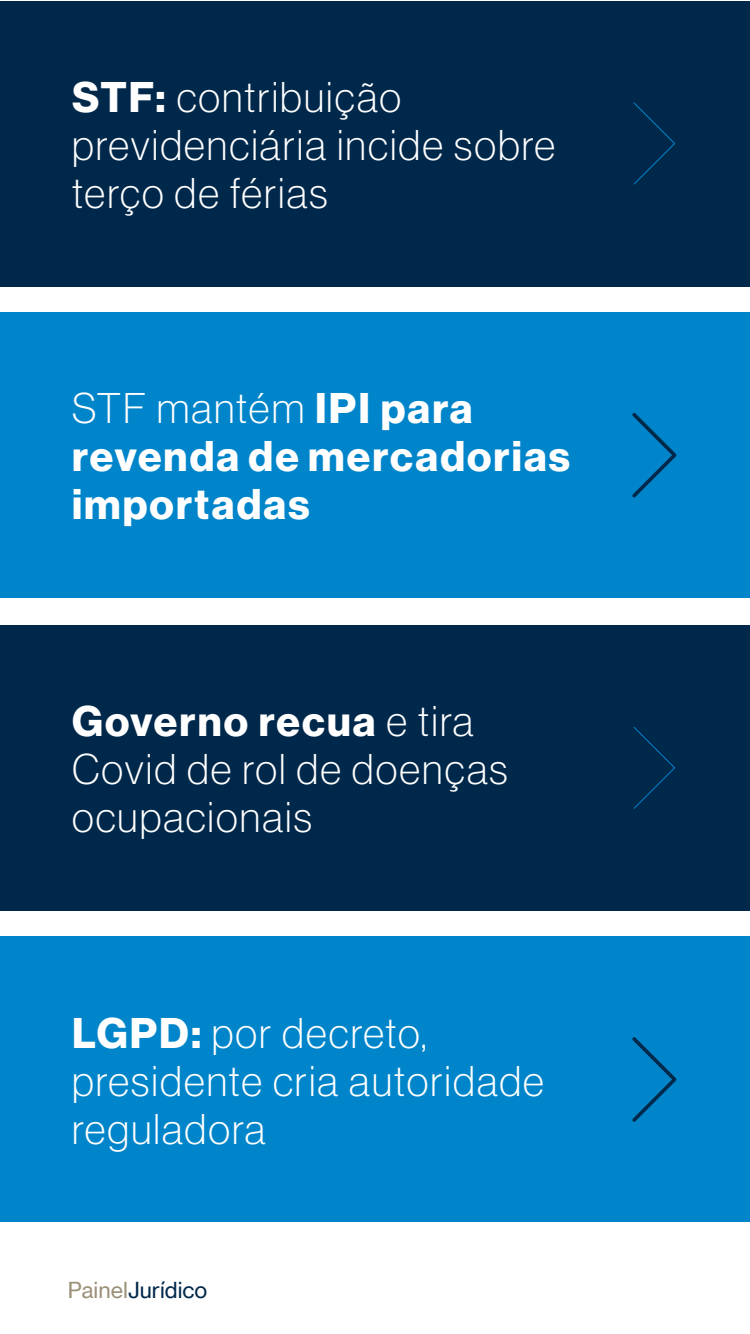
<style>
.page{position:relative;width:750px;height:1334px;background:#fff}
.page>*{position:absolute;margin:0;border:0;box-sizing:border-box;transform-origin:0 0}
.t1{font:42px/48px "N Haas Grotesk DS Pro 35 X Lt";letter-spacing:.05em;color:#fff}
.t2{font:42px/48px "N Haas Grotesk DS Pro 75 Bd";letter-spacing:.05em;color:#fff}
.t3{font:21.6px "N Haas Grotesk TX Pro 55 Rg";color:#00284b}
.s1{font-family:"N Haas Grotesk DS Pro 75 Bd"}
.s2{font-family:"N Haas Grotesk DS Pro 35 X Lt"}
.s3{color:#9b9178}
</style>
<div class="page">
<div style="left:0;top:625px;width:750px;height:285px;background:#00284b"></div>
<svg style="left:633px;top:727px;width:42px;height:82px"></svg>
<div style="left:0;top:937px;width:750px;height:285px;background:#0085ca"></div>
<svg style="left:632px;top:1037px;width:45px;height:85px"></svg>
<div style="left:0;top:313px;width:750px;height:285px;background:#0085ca"></div>
<svg style="left:632px;top:413px;width:45px;height:85px"></svg>
<div style="left:0;top:1px;width:750px;height:285px;background:#00284b"></div>
<svg style="left:633px;top:102px;width:42px;height:83px"></svg>
<p class="t1" style="left:72px;top:73px;width:485px"><span class="s1">STF:</span> contribuição previdenciária incide sobre terço de férias</p>
<p class="t1" style="left:72px;top:384px;width:402px">STF mantém <span class="s1">IPI para</span></p>
<p class="t2" style="left:72px;top:433px;width:500px">revenda de mercadorias importadas</p>
<p class="t2" style="left:72px;top:698px;width:403px">Governo recua <span class="s2">e tira</span></p>
<p class="t1" style="left:72px;top:745px;width:437px">Covid de rol de doenças ocupacionais</p>
<p class="t1" style="left:72px;top:1009px;width:473px"><span class="s1">LGPD:</span> por decreto, presidente cria autoridade reguladora</p>
<p class="t3" style="left:68px;top:1277px;width:141px"><span class="s3">Painel</span>Jurídico</p>
</div>
